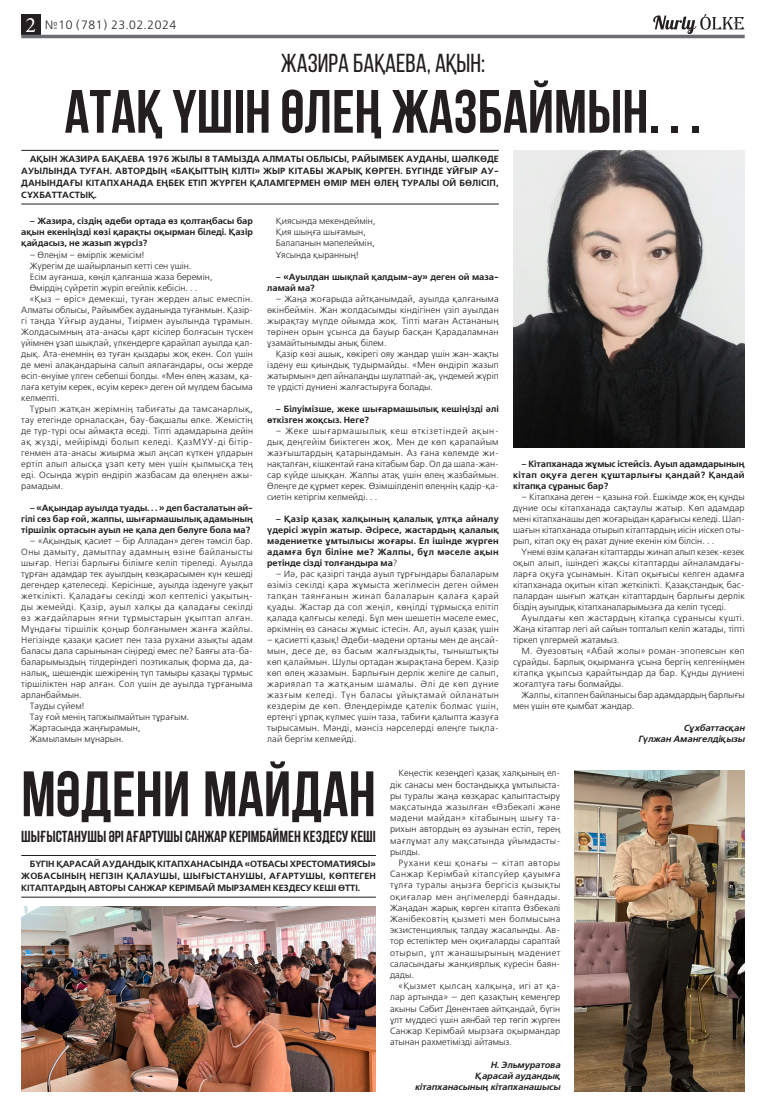
<style>
.page{position:relative;width:766px;height:1106px;background:#fff}
.page>*{position:absolute;margin:0;border:0;box-sizing:border-box;transform-origin:0 0}
.тақырып{font:700 64px "Bebas Neue";color:#231f20}
.тақырып-2{font:700 61px "Bebas Neue";color:#231f20}
.тақырып-3{font:26px "Bebas Neue";color:#231f20}
.тақырып-4{font:700 16px "Bebas Neue";color:#231f20}
.t1{font:12px "DS Free Set";color:#231f20}
.Основной_Текст{font:9px/11px "DS Free Set";color:#231f20;text-align:justify}
.Основной_Текст-2{font:700 9px/11px "DS Free Set";color:#231f20;text-align:justify}
.анотация{font:700 9px/12px "DS Free Set";letter-spacing:-.005em;color:#231f20;text-align:justify}
.Основной_Текст-3{font:italic 700 9px "DS Free Set";color:#231f20}
.s1{font-family:"Minion Pro";font-size:22px;color:#fff}
.s2{font-weight:400}
</style>
<div class="page">
<svg style="left:653px;top:14px;width:91px;height:20px"></svg>
<div style="left:21px;top:14px;width:20px;height:21px;background:#231f20"></div>
<hr style="left:21px;top:35px;width:723px;height:3px;background:#6c6d70">
<img style="left:574px;top:770px;width:170px;height:321px">
<img style="left:21px;top:906px;width:355px;height:185px">
<hr style="left:21px;top:150px;width:477px;height:1px;background:#231f20">
<hr style="left:21px;top:204px;width:477px;height:1px;background:#231f20">
<hr style="left:21px;top:855px;width:355px;height:1px;background:#231f20">
<hr style="left:21px;top:897px;width:355px;height:1px;background:#231f20">
<img style="left:513px;top:150px;width:231px;height:298px">
<h3 class="t1" style="left:26px;top:18px;width:152px"><span class="s1">2</span> №10 (781) 23.02.2024</h3>
<p class="тақырып-3" style="left:281px;top:48px;width:206px">ЖАЗИРА БАҚАЕВА, АҚЫН:</p>
<p class="тақырып-2" style="left:65px;top:78px;width:638px">АТАҚ ҮШІН ӨЛЕҢ ЖАЗБАЙМЫН. . .</p>
<p class="анотация" style="left:21px;top:153px;width:479px;text-indent:9px">АҚЫН ЖАЗИРА БАҚАЕВА 1976 ЖЫЛЫ 8 ТАМЫЗДА АЛМАТЫ ОБЛЫСЫ, РАЙЫМБЕК АУДАНЫ, ШӘЛКӨДЕ АУЫЛЫНДА ТУҒАН. АВТОРДЫҢ «БАҚЫТТЫҢ КІЛТІ» ЖЫР КІТАБЫ ЖАРЫҚ КӨРГЕН. БҮГІНДЕ ҰЙҒЫР АУ-ДАНЫНДАҒЫ КІТАПХАНАДА ЕҢБЕК ЕТІП ЖҮРГЕН ҚАЛАМГЕРМЕН ӨМІР МЕН ӨЛЕҢ ТУРАЛЫ ОЙ БӨЛІСІП, СҰХБАТТАСТЫҚ.</p>
<p class="Основной_Текст-2" style="left:21px;top:216px;width:233px;text-indent:9px">– Жазира, сіздің әдеби ортада өз қолтаңбасы бар ақын екеніңізді көзі қарақты оқырман біледі. Қазір қайдасыз, не жазып жүрсіз?</p>
<p class="Основной_Текст" style="left:30px;top:249px;width:116px">– Өлеңім – өмірлік жемісім!</p>
<p class="Основной_Текст" style="left:30px;top:260px;width:163px">Жүрегім де шайырланып кетті сен үшін.</p>
<p class="Основной_Текст" style="left:30px;top:271px;width:184px">Есім ауғанша, көңіл қалғанша жаза беремін,</p>
<p class="Основной_Текст" style="left:30px;top:282px;width:169px">Өмірдің сүйретіп жүріп өгейлік кебісін. . .</p>
<p class="Основной_Текст" style="left:21px;top:293px;width:233px;text-indent:9px">«Қыз – өріс» демекші, туған жерден алыс емеспін.<br>Алматы облысы, Райымбек ауданында туғанмын. Қазір&shy;гі таңда Ұйғыр ауданы, Тиірмен ауылында тұрамын.<br>Жолдасымның ата-анасы қарт кісілер болғасын түскен үйімнен ұзап шықпай, үлкендерге қарайлап ауылда қал&shy;дық. Ата-енемнің өз туған қыздары жоқ екен. Сол үшін де мені алақандарына салып аялағандары, осы жерде өсіп-өнуіме үлген себепші болды. «Мен өлең жазам, қа&shy;лаға кетуім керек, өсуім керек» деген ой мүлдем басыма келмепті.</p>
<p class="Основной_Текст" style="left:21px;top:403px;width:233px;text-indent:9px">Тұрып жатқан жерімнің табиғаты да тамсанарлық, тау етегінде орналасқан, бау-бақшалы өлке. Жемістің де түр-түрі осы аймақта өседі. Тіпті адамдарына дейін ақ жүзді, мейірімді болып келеді. ҚазМҰУ-ді бітір&shy;генмен ата-анасы жиырма жыл аңсап күткен ұлдарын ертіп алып алысқа ұзап кету мен үшін қылмысқа тең еді. Осында жүріп өндіріп жазбасам да өлеңнен ажы&shy;рамадым.</p>
<p class="Основной_Текст-2" style="left:21px;top:502px;width:233px;text-indent:9px">– «Ақындар ауылда туады. . . » деп басталатын әй&shy;гілі сөз бар ғой, жалпы, шығармашылық адамының тіршілік ортасын ауыл не қала деп бөлуге бола ма?</p>
<p class="Основной_Текст" style="left:21px;top:535px;width:233px;text-indent:9px">– «Ақындық қасиет – бір Алладан» деген тәмсіл бар.<br>Оны дамыту, дамытпау адамның өзіне байланысты шығар. Негізі барлығы білімге келіп тіреледі. Ауылда тұрған адамдар тек ауылдың көзқарасымен күн кешеді дегендер қателеседі. Керісінше, ауылда ізденуге уақыт жеткілікті. Қаладағы секілді жол кептелісі уақытың&shy;ды жемейді. Қазір, ауыл халқы да қаладағы секілді өз жағдайларын яғни тұрмыстарын ұқыптап алған.<br>Мұндағы тіршілік қоңыр болғанымен жанға жайлы.<br>Негізінде қазақи қасиет пен таза рухани азықты адам баласы дала сарынынан сіңіреді емес пе? Баяғы ата-ба&shy;баларымыздың тілдеріндегі поэтикалық форма да, да&shy;налық, шешендік шежіренің түп тамыры қазақы тұрмыс тіршіліктен нәр алған. Сол үшін де ауылда тұрғаныма арланбаймын.</p>
<p class="Основной_Текст" style="left:30px;top:700px;width:56px">Тауды сүйем!</p>
<p class="Основной_Текст" style="left:30px;top:711px;width:161px">Тау ғой менің тапжылмайтын тұрағым.</p>
<p class="Основной_Текст" style="left:30px;top:722px;width:112px">Жартасында жаңғырамын,</p>
<p class="Основной_Текст" style="left:30px;top:733px;width:95px">Жамыламын мұнарын.</p>
<p class="Основной_Текст" style="left:275px;top:216px;width:101px">Қиясында мекендеймін,</p>
<p class="Основной_Текст" style="left:275px;top:227px;width:92px">Қия шыңға шығамын,</p>
<p class="Основной_Текст" style="left:275px;top:238px;width:101px">Балапанын мәпелеймін,</p>
<p class="Основной_Текст" style="left:275px;top:249px;width:84px">Ұясында қыранның!</p>
<p class="Основной_Текст-2" style="left:267px;top:271px;width:233px;text-indent:9px">– «Ауылдан шықпай қалдым-ау» деген ой маза&shy;ламай ма?</p>
<p class="Основной_Текст" style="left:267px;top:293px;width:233px;text-indent:9px">– Жаңа жоғарыда айтқанымдай, ауылда қалғаныма өкінбеймін. Жан жолдасымды кіндігінен үзіп ауылдан жырақтау мүлде ойымда жоқ. Тіпті маған Астананың төрінен орын ұсынса да бауыр басқан Қарадаламнан ұзамайтынымды анық білем.</p>
<p class="Основной_Текст" style="left:267px;top:348px;width:233px;text-indent:9px">Қазір көзі ашық, көкірегі ояу жандар үшін жан-жақты іздену еш қиындық тудырмайды. «Мен өндіріп жазып жатырмын» деп айналаңды шулатпай-ақ, үндемей жүріп те үрдісті дүниені жалғастыруға болады.</p>
<p class="Основной_Текст-2" style="left:267px;top:403px;width:233px;text-indent:9px">– Білуімізше, жеке шығармашылық кешіңізді әлі өткізген жоқсыз. Неге?</p>
<p class="Основной_Текст" style="left:267px;top:425px;width:233px;text-indent:9px">– Жеке шығармашылық кеш өткізетіндей ақын&shy;дық деңгейім биіктеген жоқ. Мен де көп қарапайым жазғыштардың қатарындамын. Аз ғана көлемде жи&shy;нақталған, кішкентай ғана кітабым бар. Ол да шала-жан&shy;сар күйде шыққан. Жалпы атақ үшін өлең жазбаймын.<br>Өлеңге де құрмет керек. Өзімшілденіп өлеңнің қадір-қа&shy;сиетін кетіргім келмейді. . .</p>
<p class="Основной_Текст-2" style="left:267px;top:513px;width:233px;text-indent:9px">– Қазір қазақ халқының қалалық ұлтқа айналу үдерісі жүріп жатыр. Әсіресе, жастардың қалалық мәдениетке ұмтылысы жоғары. Ел ішінде жүрген адамға бұл біліне ме? Жалпы, бұл мәселе ақын ретінде сізді толғандыра ма<span class="s2">?</span></p>
<p class="Основной_Текст" style="left:267px;top:568px;width:233px;text-indent:9px">– Иә, рас қазіргі таңда ауыл тұрғындары балаларым өзіміз секілді қара жұмыста жегілмесін деген оймен тапқан таянғанын жинап балаларын қалаға қарай қуады. Жастар да сол жеңіл, көңілді тұрмысқа елітіп қалада қалғысы келеді. Бұл мен шешетін мәселе емес, әркімнің өз санасы жұмыс істесін. Ал, ауыл қазақ үшін</p>
<p class="Основной_Текст" style="left:267px;top:634px;width:233px">– қасиетті қазық! Әдеби-мәдени ортаны мен де аңсай&shy;мын, десе де, өз басым жалғыздықты, тыныштықты көп қалаймын. Шулы ортадан жырақтана берем. Қазір көп өлең жазамын. Барлығын дерлік желіге де салып, жариялап та жатқаным шамалы. Әлі де көп дүние жазғым келеді. Түн баласы ұйықтамай ойланатын кездерім де көп. Өлеңдерімде қателік болмас үшін, ертеңгі ұрпақ күлмес үшін таза, табиғи қалыпта жазуға тырысамын. Мәнді, мәнсіз нәрселерді өлеңге тықпа&shy;лай бергім келмейді.</p>
<p class="Основной_Текст-2" style="left:513px;top:458px;width:233px;text-indent:9px">– Кітапханада жұмыс істейсіз. Ауыл адамдарының кітап оқуға деген құштарлығы қандай? Қандай кітапқа сұраныс бар?</p>
<p class="Основной_Текст" style="left:513px;top:491px;width:233px;text-indent:9px">– Кітапхана деген – қазына ғой. Ешкімде жоқ ең құнды дүние осы кітапханада сақтаулы жатыр. Көп адамдар мені кітапханашы деп жоғарыдан қарағысы келеді. Шап&shy;шағын кітапханада отырып кітаптардың иісін иіскеп оты&shy;рып, кітап оқу ең рахат дүние екенін кім білсін. . .</p>
<p class="Основной_Текст" style="left:513px;top:546px;width:233px;text-indent:9px">Үнемі өзім қалаған кітаптарды жинап алып кезек-кезек оқып алып, ішіндегі жақсы кітаптарды айналамдағы&shy;ларға оқуға ұсынамын. Кітап оқығысы келген адамға кітапханада оқитын кітап жеткілікті. Қазақстандық бас&shy;палардан шығып жатқан кітаптардың барлығы дерлік біздің ауылдық кітапханаларымызға да келіп түседі.</p>
<p class="Основной_Текст" style="left:513px;top:612px;width:233px;text-indent:9px">Ауылдағы көп жастардың кітапқа сұранысы күшті.<br>Жаңа кітаптар легі ай сайын топталып келіп жатады, тіпті тіркеп үлгермей жатамыз.</p>
<p class="Основной_Текст" style="left:513px;top:645px;width:233px;text-indent:9px">М. Әуезовтың «Абай жолы» роман-эпопеясын көп сұрайды. Барлық оқырманға ұсына бергің келгеніңмен кітапқа ұқыпсыз қарайтындар да бар. Құнды дүниені жоғалтуға тағы болмайды.</p>
<p class="Основной_Текст" style="left:513px;top:689px;width:233px;text-indent:9px">Жалпы, кітаппен байланысы бар адамдардың барлығы мен үшін өте қымбат жандар.</p>
<p class="Основной_Текст-3" style="left:683px;top:722px;width:63px">Сұхбаттасқан</p>
<p class="Основной_Текст-3" style="left:638px;top:733px;width:108px">Гүлжан Амангелдіқызы</p>
<p class="тақырып" style="left:21px;top:759px;width:356px">МӘДЕНИ МАЙДАН</p>
<p class="тақырып-4" style="left:21px;top:828px;width:356px">ШЫҒЫСТАНУШЫ ӘРІ АҒАРТУШЫ САНЖАР КЕРІМБАЙМЕН КЕЗДЕСУ КЕШІ</p>
<p class="анотация" style="left:21px;top:858px;width:356px;text-indent:9px">БҮГІН ҚАРАСАЙ АУДАНДЫҚ КІТАПХАНАСЫНДА «ОТБАСЫ ХРЕСТОМАТИЯСЫ» ЖОБАСЫНЫҢ НЕГІЗІН ҚАЛАУШЫ, ШЫҒЫСТАНУШЫ, АҒАРТУШЫ, КӨПТЕГЕН КІТАПТАРДЫҢ АВТОРЫ САНЖАР КЕРІМБАЙ МЫРЗАМЕН КЕЗДЕСУ КЕШІ ӨТТІ.</p>
<p class="Основной_Текст" style="left:390px;top:768px;width:172px;text-indent:9px">Кеңестік кезеңдегі қазақ халқының ел&shy;дік санасы мен бостандыққа ұмтылыста&shy;ры туралы жаңа көзқарас қалыптастыру мақсатында жазылған «Өзбекәлі және мәдени майдан» кітабының шығу та&shy;рихын автордың өз аузынан естіп, терең мағлұмат алу мақсатында ұйымдасты&shy;рылды.</p>
<p class="Основной_Текст" style="left:390px;top:857px;width:172px;text-indent:9px">Рухани кеш қонағы — кітап авторы Санжар Керімбай кітапсүйер қауымға тұлға туралы аңызға бергісіз қызықты оқиғалар мен әңгімелерді баяндады.<br>Жаңадан жарық көрген кітапта Өзбекәлі Жәнібековтің қызметі мен болмысына экзистенциялық талдау жасалынды. Ав&shy;тор естеліктер мен оқиғаларды сараптай отырып, ұлт жанашырының мәдениет саласындағы жанқиярлық күресін баян&shy;дады.</p>
<p class="Основной_Текст" style="left:390px;top:980px;width:172px;text-indent:9px">«Қызмет қылсаң халқыңа, игі ат қа&shy;лар артында» — деп қазақтың кемеңгер акыны Сәбит Дөнентаев айтқандай, бүгін ұлт мүддесі үшін аянбай тер төгіп жүрген Санжар Керімбай мырзаға оқырмандар атынан рахметімізді айтамыз.</p>
<p class="Основной_Текст-3" style="left:490px;top:1059px;width:71px">Н. Эльмуратова</p>
<p class="Основной_Текст-3" style="left:475px;top:1070px;width:86px">Қарасай аудандық</p>
<p class="Основной_Текст-3" style="left:414px;top:1081px;width:147px">кітапханасының кітапханашысы</p>
</div>
